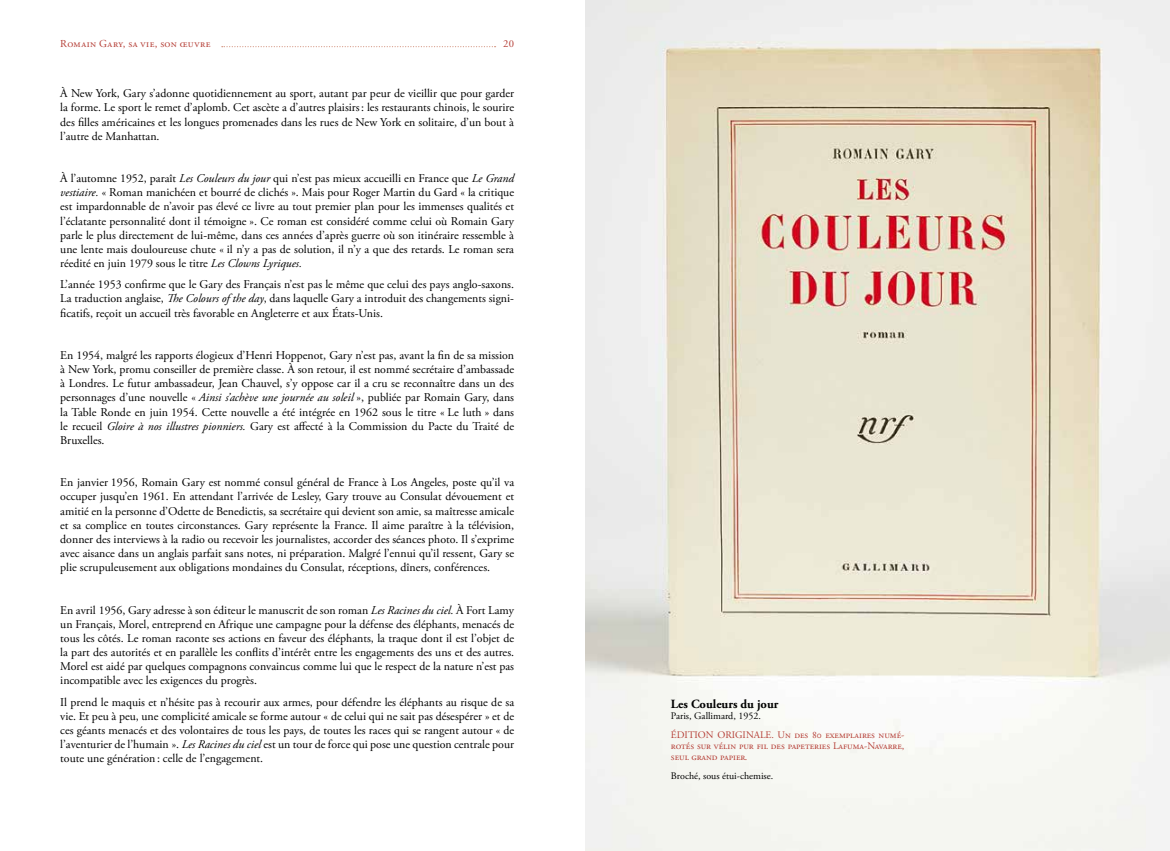
<style>
.page{position:relative;width:1170px;height:851px;background:#fff}
.page>*{position:absolute;margin:0;border:0;box-sizing:border-box;transform-origin:0 0}
.t1{font:700 12.5px "Adobe Garamond Pro";color:#000}
.t2{font:11.88px/14.1px "Adobe Garamond Pro";color:#000;text-align:justify}
.t3{font:10.62px "Adobe Garamond Pro";letter-spacing:.04em;color:#b53e36}
.t4{font:10px/11.2px "Adobe Garamond Pro";color:#b53e36;text-align:justify}
.t5{font:10px "Adobe Garamond Pro";letter-spacing:-.005em;color:#000}
.s1{font-style:italic}
</style>
<div class="page">
<svg style="left:222px;top:46px;width:273px;height:1px"></svg>
<img style="left:585px;top:0;width:584px;height:850px">
<p class="t3" style="left:60px;top:37px;width:152px">Romain Gary, sa vie, son œuvre</p>
<p class="t3" style="left:503px;top:37px;width:12px">20</p>
<p class="t2" style="left:60px;top:87px;width:455px">À New York, Gary s’adonne quotidiennement au sport, autant par peur de vieillir que pour garder la forme. Le sport le remet d’aplomb. Cet ascète a d’autres plaisirs: les restaurants chinois, le sourire des filles américaines et les longues promenades dans les rues de New York en solitaire, d’un bout à l’autre de Manhattan.</p>
<p class="t2" style="left:60px;top:172px;width:455px">À l’automne 1952, paraît <span class="s1">Les Couleurs du jour</span> qui n’est pas mieux accueilli en France que <span class="s1">Le Grand vestiaire.</span> « Roman manichéen et bourré de clichés ». Mais pour Roger Martin du Gard « la critique est impardonnable de n’avoir pas élevé ce livre au tout premier plan pour les immenses qualités et l’éclatante personnalité dont il témoigne ». Ce roman est considéré comme celui où Romain Gary parle le plus directement de lui-même, dans ces années d’après guerre où son itinéraire ressemble à une lente mais douloureuse chute « il n’y a pas de solution, il n’y a que des retards. Le roman sera réedité en juin 1979 sous le titre <span class="s1">Les Clowns Lyriques.</span></p>
<p class="t2" style="left:60px;top:278px;width:455px">L’année 1953 confirme que le Gary des Français n’est pas le même que celui des pays anglo-saxons.<br>La traduction anglaise, <span class="s1">The Colours of the day</span>, dans laquelle Gary a introduit des changements signi&shy;ficatifs, reçoit un accueil très favorable en Angleterre et aux États-Unis.</p>
<p class="t2" style="left:60px;top:348px;width:455px">En 1954, malgré les rapports élogieux d’Henri Hoppenot, Gary n’est pas, avant la fin de sa mission à New York, promu conseiller de première classe. À son retour, il est nommé secrétaire d’ambassade à Londres. Le futur ambassadeur, Jean Chauvel, s’y oppose car il a cru se reconnaître dans un des personnages d’une nouvelle « <span class="s1">Ainsi s’achève une journée au soleil</span> », publiée par Romain Gary, dans la Table Ronde en juin 1954. Cette nouvelle a été intégrée en 1962 sous le titre « Le luth » dans le recueil <span class="s1">Gloire à nos illustres pionniers.</span> Gary est affecté à la Commission du Pacte du Traité de Bruxelles.</p>
<p class="t2" style="left:60px;top:476px;width:455px">En janvier 1956, Romain Gary est nommé consul général de France à Los Angeles, poste qu’il va occuper jusqu’en 1961. En attendant l’arrivée de Lesley, Gary trouve au Consulat dévouement et amitié en la personne d’Odette de Benedictis, sa secrétaire qui devient son amie, sa maîtresse amicale et sa complice en toutes circonstances. Gary représente la France. Il aime paraître à la télévision, donner des interviews à la radio ou recevoir les journalistes, accorder des séances photo. Il s’exprime avec aisance dans un anglais parfait sans notes, ni préparation. Malgré l’ennui qu’il ressent, Gary se plie scrupuleusement aux obligations mondaines du Consulat, réceptions, dîners, conférences.</p>
<p class="t2" style="left:60px;top:603px;width:455px">En avril 1956, Gary adresse à son éditeur le manuscrit de son roman <span class="s1">Les Racines du ciel.</span> À Fort Lamy un Français, Morel, entreprend en Afrique une campagne pour la défense des éléphants, menacés de tous les côtés. Le roman raconte ses actions en faveur des éléphants, la traque dont il est l’objet de la part des autorités et en parallèle les conflits d’intérêt entre les engagements des uns et des autres.<br>Morel est aidé par quelques compagnons convaincus comme lui que le respect de la nature n’est pas incompatible avec les exigences du progrès.</p>
<p class="t2" style="left:60px;top:695px;width:455px">Il prend le maquis et n’hésite pas à recourir aux armes, pour défendre les éléphants au risque de sa vie. Et peu à peu, une complicité amicale se forme autour « de celui qui ne sait pas désespérer » et de ces géants menacés et des volontaires de tous les pays, de toutes les races qui se rangent autour « de l’aventurier de l’humain ». <span class="s1">Les Racines du ciel</span> est un tour de force qui pose une question centrale pour toute une génération: celle de l’engagement.</p>
<p class="t1" style="left:671px;top:696px;width:109px">Les Couleurs du jour</p>
<p class="t5" style="left:671px;top:710px;width:91px">Paris, Gallimard, 1952.</p>
<p class="t4" style="left:671px;top:729px;width:235px">ÉDITION ORIGINALE. Un des 80 exemplaires numé&shy;rotés sur vélin pur fil des papeteries Lafuma-Navarre, seul grand papier.</p>
<p class="t5" style="left:671px;top:769px;width:104px">Broché, sous étui-chemise.</p>
</div>
